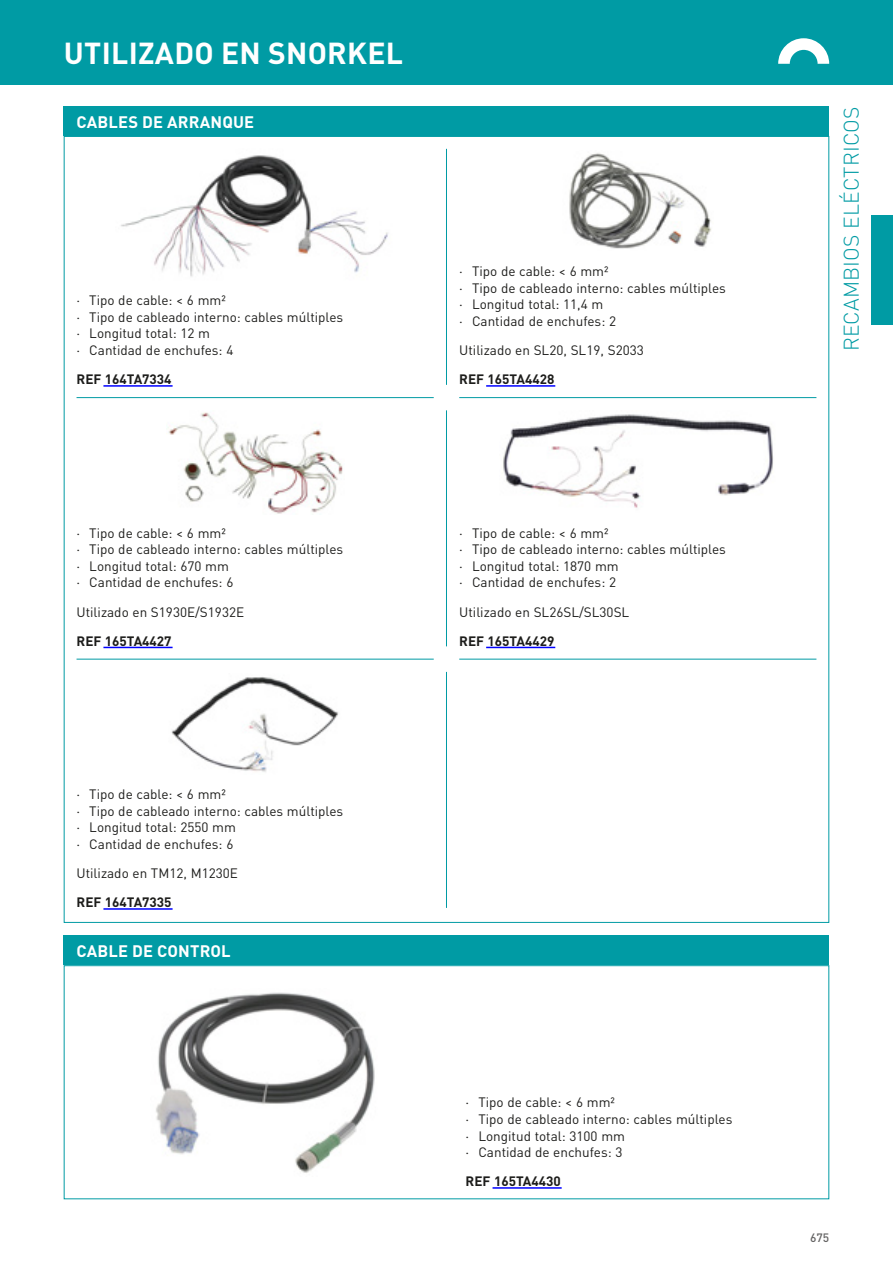
<style>
.page{position:relative;width:893px;height:1263px;background:#fff}
.page>*{position:absolute;margin:0;border:0;box-sizing:border-box;transform-origin:0 0}
.t1{font:700 30px "TVH Pro";letter-spacing:.01em;color:#fff}
.t2{font:300 21px "TVH Pro";letter-spacing:.01em;color:#009ba4}
._1_product_title{font:700 16.5px "TVH Pro";letter-spacing:.01em;color:#fff}
._6_bullets_level_1{font:13.5px "TVH Pro";color:#1d1d1b}
._5_used_on{font:13.5px "TVH Pro";color:#1d1d1b}
._7_REFs{font:700 13.5px "TVH Pro";color:#1d1d1b}
.t3{font:500 12px "TVH Pro";color:#646363}
</style>
<div class="page">
<div style="left:64px;top:136px;width:765px;height:787px;background:#fff;border:1px solid #009ba4"></div>
<div style="left:0;top:0;width:893px;height:85px;background:#009ba4"></div>
<div style="left:872px;top:216px;width:21px;height:109px;background:#009ba4"></div>
<svg style="left:778px;top:38px;width:51px;height:26px"></svg>
<hr style="left:446px;top:672px;width:1px;height:236px;background:#009ba4">
<hr style="left:459px;top:659px;width:357px;height:1px;background:#009ba4">
<hr style="left:77px;top:659px;width:357px;height:1px;background:#009ba4">
<hr style="left:446px;top:410px;width:1px;height:236px;background:#009ba4">
<hr style="left:459px;top:397px;width:357px;height:1px;background:#009ba4">
<hr style="left:77px;top:397px;width:357px;height:1px;background:#009ba4">
<hr style="left:446px;top:149px;width:1px;height:236px;background:#009ba4">
<div style="left:64px;top:106px;width:765px;height:30px;background:#009ba4"></div>
<img style="left:121px;top:155px;width:267px;height:122px">
<img style="left:569px;top:153px;width:142px;height:96px">
<img style="left:168px;top:412px;width:175px;height:102px">
<img style="left:503px;top:414px;width:270px;height:94px">
<img style="left:171px;top:677px;width:168px;height:95px">
<div style="left:64px;top:965px;width:765px;height:234px;border:1px solid #009ba4"></div>
<div style="left:64px;top:935px;width:765px;height:30px;background:#009ba4"></div>
<img style="left:156px;top:992px;width:219px;height:181px">
<hr style="left:486px;top:385px;width:69px;height:2px;background:#00f">
<hr style="left:103px;top:385px;width:70px;height:2px;background:#00f">
<hr style="left:486px;top:647px;width:69px;height:1px;background:#00f">
<hr style="left:103px;top:647px;width:70px;height:1px;background:#00f">
<hr style="left:103px;top:908px;width:70px;height:2px;background:#00f">
<hr style="left:492px;top:1187px;width:70px;height:2px;background:#00f">
<h1 class="t1" style="left:64px;top:28px;width:341px">UTILIZADO EN SNORKEL</h1>
<p class="_1_product_title" style="left:77px;top:108px;width:43px">CABLES</p>
<p class="_1_product_title" style="left:142px;top:108px;width:102px">DE ARRANQUE</p>
<p class="_1_product_title" style="left:77px;top:108px;width:152px">PRODUCTTITLE_EN</p>
<p class="_6_bullets_level_1" style="left:77px;top:290px;width:151px">• Tipo de cable: &lt; 6 mm²</p>
<p class="_6_bullets_level_1" style="left:77px;top:306px;width:268px">• Tipo de cableado interno: cables múltiples</p>
<p class="_6_bullets_level_1" style="left:77px;top:323px;width:135px">• Longitud total: 12 m</p>
<p class="_6_bullets_level_1" style="left:77px;top:339px;width:158px">• Cantidad de enchufes: 4</p>
<p class="_7_REFs" style="left:77px;top:368px;width:97px">RE F 164TA7334</p>
<p class="_6_bullets_level_1" style="left:77px;top:522px;width:151px">• Tipo de cable: &lt; 6 mm²</p>
<p class="_6_bullets_level_1" style="left:77px;top:538px;width:268px">• Tipo de cableado interno: cables múltiples</p>
<p class="_6_bullets_level_1" style="left:77px;top:555px;width:154px">• Longitud total: 670 mm</p>
<p class="_6_bullets_level_1" style="left:77px;top:571px;width:158px">• Cantidad de enchufes: 6</p>
<p class="_5_used_on" style="left:77px;top:601px;width:169px">Utilizado en S1930E/S1932E</p>
<p class="_7_REFs" style="left:77px;top:630px;width:97px">RE F 165TA4427</p>
<p class="_6_bullets_level_1" style="left:77px;top:783px;width:151px">• Tipo de cable: &lt; 6 mm²</p>
<p class="_6_bullets_level_1" style="left:77px;top:800px;width:268px">• Tipo de cableado interno: cables múltiples</p>
<p class="_6_bullets_level_1" style="left:77px;top:816px;width:161px">• Longitud total: 2550 mm</p>
<p class="_6_bullets_level_1" style="left:77px;top:833px;width:158px">• Cantidad de enchufes: 6</p>
<p class="_5_used_on" style="left:77px;top:862px;width:163px">Utilizado en TM12, M1230E</p>
<p class="_7_REFs" style="left:77px;top:891px;width:97px">RE F 164TA7335</p>
<p class="_1_product_title" style="left:77px;top:937px;width:134px">CABLE DE CONTROL</p>
<p class="_6_bullets_level_1" style="left:459px;top:260px;width:151px">• Tipo de cable: &lt; 6 mm²</p>
<p class="_6_bullets_level_1" style="left:459px;top:277px;width:268px">• Tipo de cableado interno: cables múltiples</p>
<p class="_6_bullets_level_1" style="left:459px;top:293px;width:146px">• Longitud total: 11,4 m</p>
<p class="_6_bullets_level_1" style="left:459px;top:310px;width:158px">• Cantidad de enchufes: 2</p>
<p class="_5_used_on" style="left:459px;top:339px;width:186px">Utilizado en SL20, SL19, S2033</p>
<p class="_7_REFs" style="left:459px;top:368px;width:97px">RE F 165TA4428</p>
<p class="_6_bullets_level_1" style="left:459px;top:522px;width:151px">• Tipo de cable: &lt; 6 mm²</p>
<p class="_6_bullets_level_1" style="left:459px;top:538px;width:268px">• Tipo de cableado interno: cables múltiples</p>
<p class="_6_bullets_level_1" style="left:459px;top:555px;width:161px">• Longitud total: 1870 mm</p>
<p class="_6_bullets_level_1" style="left:459px;top:571px;width:158px">• Cantidad de enchufes: 2</p>
<p class="_5_used_on" style="left:459px;top:601px;width:172px">Utilizado en SL26SL/SL30SL</p>
<p class="_7_REFs" style="left:459px;top:630px;width:97px">RE F 165TA4429</p>
<p class="_6_bullets_level_1" style="left:466px;top:1092px;width:151px">• Tipo de cable: &lt; 6 mm²</p>
<p class="_6_bullets_level_1" style="left:466px;top:1108px;width:268px">• Tipo de cableado interno: cables múltiples</p>
<p class="_6_bullets_level_1" style="left:466px;top:1125px;width:161px">• Longitud total: 3100 mm</p>
<p class="_6_bullets_level_1" style="left:466px;top:1141px;width:158px">• Cantidad de enchufes: 3</p>
<p class="_7_REFs" style="left:466px;top:1170px;width:97px">RE F 165TA4430</p>
<h2 class="t2" style="left:835px;top:351px;width:246px;rotate:-90deg">Recambios eléctricos</h2>
<p class="t3" style="left:810px;top:1228px;width:21px">675</p>
</div>
